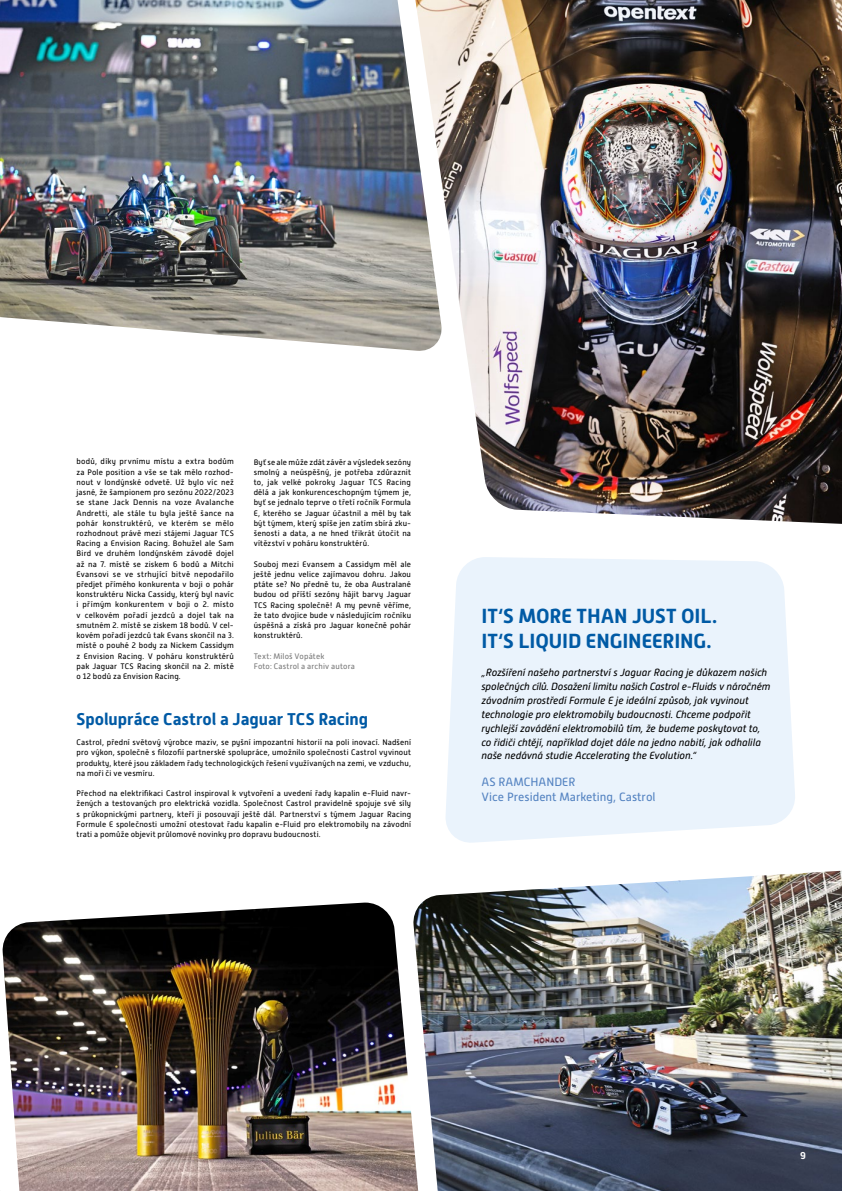
<style>
.page{position:relative;width:842px;height:1191px;background:#fff}
.page>*{position:absolute;margin:0;border:0;box-sizing:border-box;transform-origin:0 0}
.t1{font:700 20.4px/25.5px "Alwyn New";letter-spacing:-.005em;color:#005aa5}
.t2{font:700 17px "Alwyn New";color:#005aa5}
.t3{font:12px/15.3px "Alwyn New";color:#5483c1}
.t4{font:italic 10.5px/13.9px "Alwyn New Rounded";color:#000}
.t5{font:700 10px "Alwyn New";color:#fff}
.t6{font:8px/10.2px "Alwyn New";letter-spacing:.015em;color:#000;text-align:justify}
.t7{font:8px/10.2px "Alwyn New";letter-spacing:.02em;color:#797979}
</style>
<div class="page">
<img style="left:442px;top:0;width:400px;height:524px">
<img style="left:418px;top:870px;width:424px;height:321px">
<img style="left:2px;top:902px;width:416px;height:289px">
<img style="left:0;top:0;width:442px;height:351px">
<svg style="left:446px;top:557px;width:349px;height:286px;background:#ebf3fc"></svg>
<p class="t6" style="left:77px;top:456px;width:159px">bodů, díky prvnímu místu a extra bodům za Pole position a vše se tak mělo rozhod&shy;nout v londýnské odvetě. Už bylo víc než jasné, že šampionem pro sezónu 2022/2023 se stane Jack Dennis na voze Avalanche Andretti, ale stále tu byla ještě šance na pohár konstruktérů, ve kterém se mělo rozhodnout právě mezi stájemi Jaguar TCS Racing a Envision Racing. Bohužel ale Sam Bird ve druhém londýnském závodě dojel až na 7. místě se ziskem 6 bodů a Mitchi Evansovi se ve strhující bitvě nepodařilo předjet přímého konkurenta v boji o pohár konstruktéru Nicka Cassidy, který byl navíc i přímým konkurentem v boji o 2. místo v celkovém pořadí jezdců a dojel tak na smutném 2. místě se ziskem 18 bodů. V cel&shy;kovém pořadí jezdců tak Evans skončil na 3. místě o pouhé 2 body za Nickem Cassidym z Envision Racing. V poháru konstruktérů pak Jaguar TCS Racing skončil na 2. místě o 12 bodů za Envision Racing.</p>
<p class="t6" style="left:254px;top:457px;width:159px">Byť se ale může zdát závěr a výsledek sezóny smolný a neúspěšný, je potřeba zdůraznit to, jak velké pokroky Jaguar TCS Racing dělá a jak konkurenceschopným týmem je, byť se jednalo teprve o třetí ročník Formula E, kterého se Jaguar účastnil a měl by tak být týmem, který spíše jen zatím sbírá zku&shy;šenosti a data, a ne hned třikrát útočit na vítězství v poháru konstruktérů.</p>
<p class="t6" style="left:254px;top:559px;width:159px">Souboj mezi Evansem a Cassidym měl ale ještě jednu velice zajímavou dohru. Jakou ptáte se? No předně tu, že oba Australané budou od příští sezóny hájit barvy Jaguar TCS Racing společně! A my pevně věříme, že tato dvojice bude v následujícím ročníku úspěšná a získá pro Jaguar konečně pohár konstruktérů.</p>
<p class="t7" style="left:254px;top:650px;width:103px">Text: Miloš Vopátek<br>Foto: Castrol a archiv autora</p>
<h2 class="t2" style="left:77px;top:709px;width:293px">Spolupráce Castrol a Jaguar TCS Racing</h2>
<p class="t6" style="left:77px;top:737px;width:336px">Castrol, přední světový výrobce maziv, se pyšní impozantní historií na poli inovací. Nadšení pro výkon, společně s filozofií partnerské spolupráce, umožnilo společnosti Castrol vyvinout produkty, které jsou základem řady technologických řešení využívaných na zemi, ve vzduchu, na moři či ve vesmíru.</p>
<p class="t6" style="left:77px;top:788px;width:336px">Přechod na elektrifikaci Castrol inspiroval k vytvoření a uvedení řady kapalin e-Fluid navr&shy;žených a testovaných pro elektrická vozidla. Společnost Castrol pravidelně spojuje své síly s průkopnickými partnery, kteří ji posouvají ještě dál. Partnerství s týmem Jaguar Racing Formule E společnosti umožní otestovat řadu kapalin e-Fluid pro elektromobily na závodní trati a pomůže objevit průlomové novinky pro dopravu budoucnosti.</p>
<h1 class="t1" style="left:481px;top:603px;width:237px">IT‘S MORE THAN JUST OIL.<br>IT‘S LIQUID ENGINEERING.</h1>
<p class="t4" style="left:481px;top:665px;width:290px">„Rozšíření našeho partnerství s Jaguar Racing je důkazem našich společných cílů. Dosažení limitu našich Castrol e-Fluids v náročném závodním prostředí Formule E je ideální způsob, jak vyvinout technologie pro elektromobily budoucnosti. Chceme podpořit rychlejší zavádění elektromobilů tím, že budeme poskytovat to, co řidiči chtějí, například dojet dále na jedno nabití, jak odhalila naše nedávná studie Accelerating the Evolution.“</p>
<h3 class="t3" style="left:481px;top:774px;width:176px">AS RAMCHANDER<br>Vice President Marketing, Castrol</h3>
<p class="t5" style="left:800px;top:1149px;width:7px">9</p>
</div>
